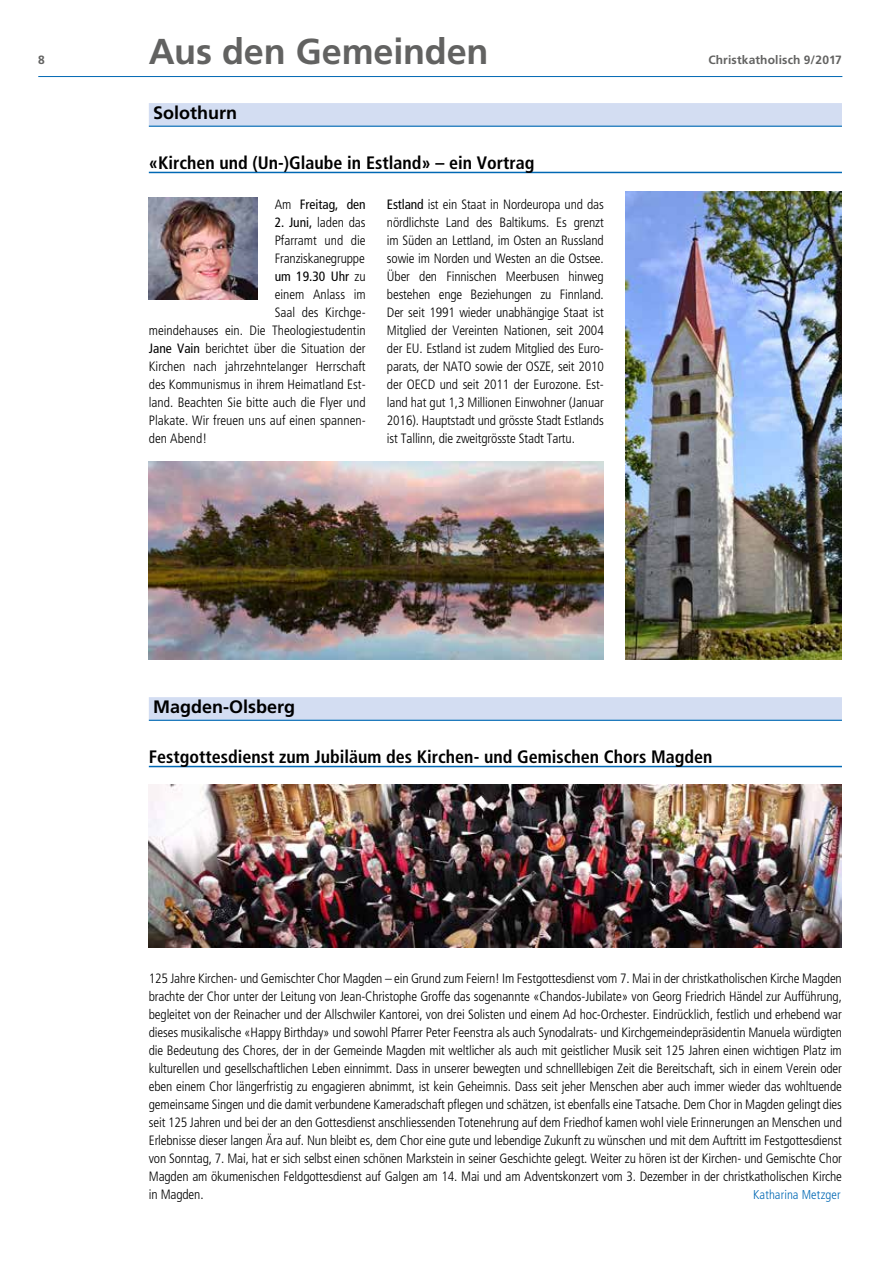
<style>
.page{position:relative;width:893px;height:1263px;background:#fff}
.page>*{position:absolute;margin:0;border:0;box-sizing:border-box;transform-origin:0 0}
.t1{font:700 36px "Frutiger LT Std";letter-spacing:-.005em;color:#626261}
.t2{font:700 condensed 18px "Frutiger LT Std";color:#000}
.t3{font:700 18px "Frutiger LT Std";color:#000}
.t4{font:300 condensed 13.5px/18px "Frutiger LT Std";color:#000;text-align:justify}
.t5{font:condensed 13.5px "Frutiger LT Std";color:#000}
.t6{font:300 condensed 12.75px "Frutiger LT Std";letter-spacing:.01em;color:#0068b4}
.t7{font:700 12px "Frutiger LT Std";letter-spacing:.015em;color:#626261}
.s1{font-weight:300}
.s2{font-weight:400}
</style>
<div class="page">
<hr style="left:38px;top:76px;width:804px;height:1px;background:#0068b4">
<div style="left:149px;top:103px;width:693px;height:23px;background:#d3ddf2"></div>
<hr style="left:149px;top:126px;width:693px;height:1px;background:#0068b4">
<hr style="left:149px;top:172px;width:693px;height:1px;background:#0068b4">
<img style="left:149px;top:198px;width:109px;height:101px">
<img style="left:625px;top:191px;width:217px;height:468px">
<img style="left:149px;top:461px;width:455px;height:198px">
<div style="left:149px;top:697px;width:693px;height:23px;background:#d3ddf2"></div>
<hr style="left:149px;top:720px;width:693px;height:1px;background:#0068b4">
<hr style="left:149px;top:766px;width:693px;height:1px;background:#0068b4">
<img style="left:149px;top:785px;width:693px;height:162px">
<p class="t7" style="left:38px;top:53px;width:8px">8</p>
<h1 class="t1" style="left:149px;top:30px;width:341px">Aus den Gemeinden</h1>
<h2 class="t3" style="left:153px;top:102px;width:86px">Solothurn</h2>
<h2 class="t2" style="left:149px;top:152px;width:387px">«Kirchen und (Un-)Glaube in Estland» – ein Vortrag</h2>
<p class="t5" style="left:275px;top:197px;width:92px"><span class="s1">Am</span> Freitag, den</p>
<p class="t4" style="left:275px;top:214px;width:92px"><span class="s2">2. Juni,</span> laden das</p>
<p class="t4" style="left:275px;top:232px;width:92px">Pfarramt und die</p>
<p class="t4" style="left:275px;top:250px;width:92px">Franziskanegruppe</p>
<p class="t5" style="left:275px;top:269px;width:92px">um 19.30 Uhr <span class="s1">zu</span></p>
<p class="t4" style="left:275px;top:286px;width:92px">einem Anlass im</p>
<p class="t4" style="left:275px;top:304px;width:92px">Saal des Kirchge-</p>
<p class="t4" style="left:149px;top:322px;width:218px">meindehauses ein. Die Theologiestudentin</p>
<p class="t4" style="left:149px;top:340px;width:218px"><span class="s2">Jane Vain</span> berichtet über die Situation der</p>
<p class="t4" style="left:149px;top:358px;width:218px">Kirchen nach jahrzehntelanger Herrschaft</p>
<p class="t4" style="left:149px;top:376px;width:218px">des Kommunismus in ihrem Heimatland Est-</p>
<p class="t4" style="left:149px;top:394px;width:218px">land. Beachten Sie bitte auch die Flyer und</p>
<p class="t4" style="left:149px;top:412px;width:218px">Plakate. Wir freuen uns auf einen spannen-</p>
<p class="t4" style="left:149px;top:430px;width:60px">den Abend!</p>
<p class="t4" style="left:387px;top:196px;width:218px"><span class="s2">Estland</span> ist ein Staat in Nordeuropa und das nördlichste Land des Baltikums. Es grenzt im Süden an Lettland, im Osten an Russland sowie im Norden und Westen an die Ostsee.<br>Über den Finnischen Meerbusen hinweg bestehen enge Beziehungen zu Finnland.<br>Der seit 1991 wieder unabhängige Staat ist Mitglied der Vereinten Nationen, seit 2004 der EU. Estland ist zudem Mitglied des Euro&shy;parats, der NATO sowie der OSZE, seit 2010 der OECD und seit 2011 der Eurozone. Est&shy;land hat gut 1,3 Millionen Einwohner (Januar 2016). Hauptstadt und grösste Stadt Estlands ist Tallinn, die zweitgrösste Stadt Tartu.</p>
<p class="t7" style="left:708px;top:53px;width:135px">Christkatholisch 9/2017</p>
<h2 class="t3" style="left:153px;top:696px;width:144px">Magden-Olsberg</h2>
<h2 class="t2" style="left:149px;top:746px;width:565px">Festgottesdienst zum Jubiläum des Kirchen- und Gemischen Chors Magden</h2>
<p class="t4" style="left:149px;top:970px;width:695px">125 Jahre Kirchen- und Gemischter Chor Magden – ein Grund zum Feiern! Im Festgottesdienst vom 7. Mai in der christkatholischen Kirche Magden brachte der Chor unter der Leitung von Jean-Christophe Groffe das sogenannte «Chandos-Jubilate» von Georg Friedrich Händel zur Aufführung, begleitet von der Reinacher und der Allschwiler Kantorei, von drei Solisten und einem Ad hoc-Orchester. Eindrücklich, festlich und erhebend war dieses musikalische «Happy Birthday» und sowohl Pfarrer Peter Feenstra als auch Synodalrats- und Kirchgemeindepräsidentin Manuela würdigten die Bedeutung des Chores, der in der Gemeinde Magden mit weltlicher als auch mit geistlicher Musik seit 125 Jahren einen wichtigen Platz im kulturellen und gesellschaftlichen Leben einnimmt. Dass in unserer bewegten und schnelllebigen Zeit die Bereitschaft, sich in einem Verein oder eben einem Chor längerfristig zu engagieren abnimmt, ist kein Geheimnis. Dass seit jeher Menschen aber auch immer wieder das wohltuende gemeinsame Singen und die damit verbundene Kameradschaft pflegen und schätzen, ist ebenfalls eine Tatsache. Dem Chor in Magden gelingt dies seit 125 Jahren und bei der an den Gottesdienst anschliessenden Totenehrung auf dem Friedhof kamen wohl viele Erinnerungen an Menschen und Erlebnisse dieser langen Ära auf. Nun bleibt es, dem Chor eine gute und lebendige Zukunft zu wünschen und mit dem Auftritt im Festgottesdienst von Sonntag, 7. Mai, hat er sich selbst einen schönen Markstein in seiner Geschichte gelegt. Weiter zu hören ist der Kirchen- und Gemischte Chor Magden am ökumenischen Feldgottesdienst auf Galgen am 14. Mai und am Adventskonzert vom 3. Dezember in der christkatholischen Kirche in Magden.</p>
<p class="t6" style="left:753px;top:1188px;width:89px">Katharina Metzger</p>
</div>
